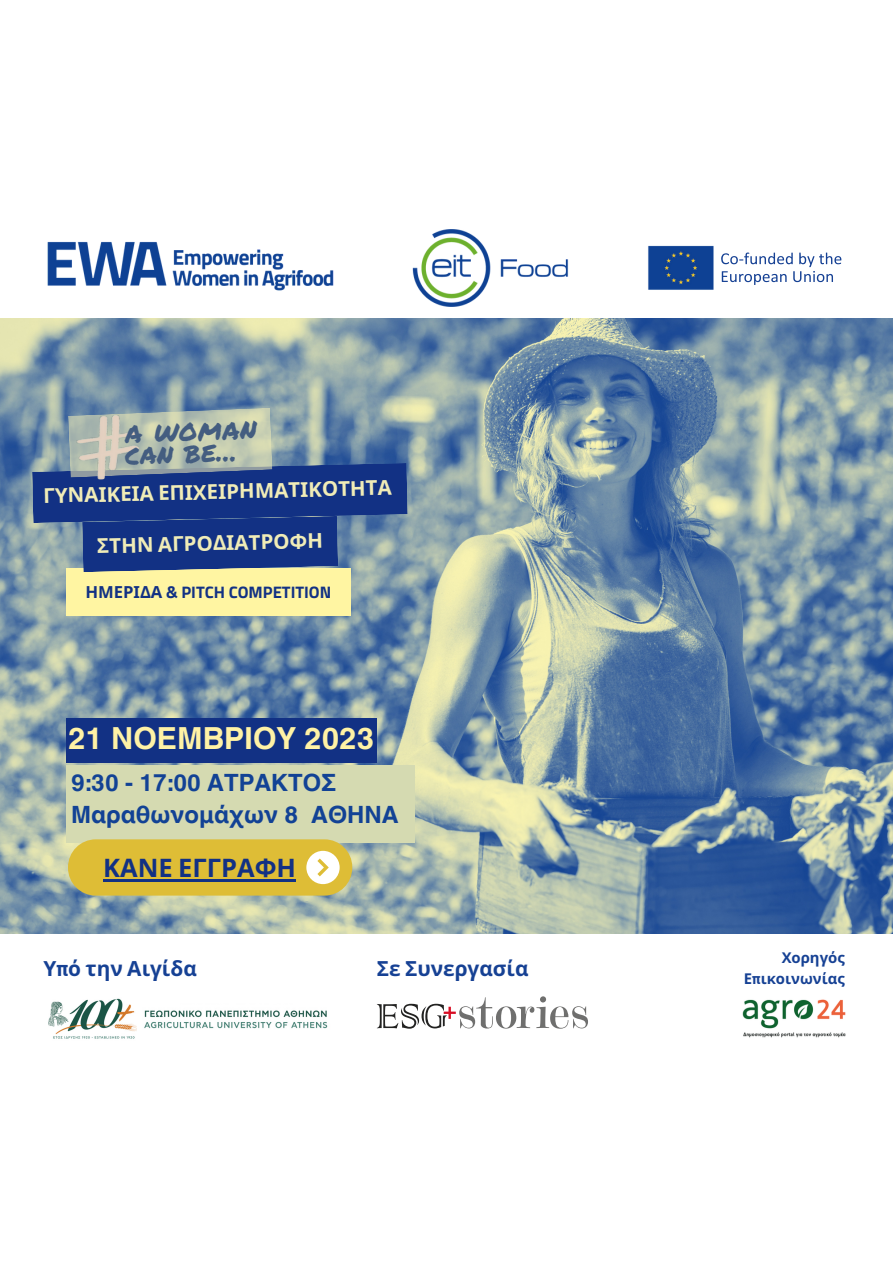
<style>
.page{position:relative;width:893px;height:1264px;background:#fff}
.page>*{position:absolute;margin:0;border:0;box-sizing:border-box;transform-origin:0 0}
.t1{font:700 30.45px "Helvetica World";color:#fff2a5}
.t2{font:29.7px "Permanent Marker";color:#445d80}
.t3{font:28.5px "Permanent Marker";color:#445d80}
.t4{font:700 25.5px "Noto Sans";color:#123184}
.t5{font:700 23.85px "Helvetica World";color:#124295}
.t6{font:700 20.85px "Noto Sans";color:#164194}
.t7{font:700 20.55px "Noto Sans";color:#f0ecb7}
.t8{font:700 16.65px "Titillium Web";color:#123184}
.t9{font:700 14.85px "Noto Sans";color:#164194}
.s1{font-family:"Noto Sans"}
.s2{font-family:"IBM Plex Sans Cond"}
</style>
<div class="page">
<img style="left:0;top:318px;width:892px;height:615px">
<img style="left:47px;top:229px;width:667px;height:77px">
<svg style="left:721px;top:252px;width:120px;height:33px"></svg>
<div style="left:66px;top:568px;width:284px;height:48px;background:#fff5a2"></div>
<svg style="left:32px;top:408px;width:375px;height:164px;background:#4d6795"></svg>
<img style="left:70px;top:413px;width:71px;height:67px">
<img style="left:742px;top:999px;width:104px;height:39px">
<svg style="left:377px;top:996px;width:211px;height:32px"></svg>
<img style="left:48px;top:998px;width:89px;height:41px">
<img style="left:144px;top:1010px;width:184px;height:19px">
<div style="left:66px;top:718px;width:310px;height:45px;background:#123184"></div>
<div style="left:66px;top:765px;width:349px;height:78px;background:#d5dab1"></div>
<div style="left:68px;top:839px;width:284px;height:56px;background:#debd36;border-radius:28px"></div>
<div style="left:306px;top:850px;width:33px;height:34px;background:#fff;border-radius:50%"></div>
<svg style="left:317px;top:858px;width:12px;height:18px"></svg>
<hr style="left:103px;top:879px;width:193px;height:2px;background:#123184">
<p class="t2" style="left:124px;top:410px;width:133px;rotate:-2deg">a woman</p>
<p class="t3" style="left:124px;top:433px;width:113px;rotate:-2deg">can be...</p>
<p class="t7" style="left:43px;top:480px;width:350px;rotate:-1deg">ΓΥΝΑΙΚΕΙΑ ΕΠΙΧΕΙΡΗΜΑΤΙΚΟΤΗΤΑ</p>
<p class="t7" style="left:97px;top:530px;width:227px;rotate:-1deg">ΣΤΗΝ ΑΓΡΟΔΙΑΤΡΟΦΗ</p>
<p class="t8" style="left:85px;top:579px;width:247px"><span class="s1">ΗΜΕΡΙΔΑ</span> &amp; PITCH COMPETITION</p>
<p class="t1" style="left:68px;top:713px;width:308px">21 ΝΟΕΜΒΡΙΟΥ 2023</p>
<p class="t5" style="left:71px;top:763px;width:267px">9:30 - 17:00 ΑΤΡΑΚΤΟΣ</p>
<p class="t5" style="left:71px;top:795px;width:329px">Μαραθωνομάχων 8 ΑΘΗΝΑ</p>
<p class="t4" style="left:103px;top:849px;width:194px">ΚΑΝΕ ΕΓΓΡΑΦΗ</p>
<p class="t6" style="left:43px;top:953px;width:155px">Υ<span class="s2">π</span>ό την Αιγίδα</p>
<p class="t6" style="left:376px;top:953px;width:153px">Σε Συνεργασία</p>
<p class="t9" style="left:781px;top:947px;width:65px">Χορηγός</p>
<p class="t9" style="left:743px;top:967px;width:102px">Ε<span class="s2">π</span>ικοινωνίας</p>
</div>
